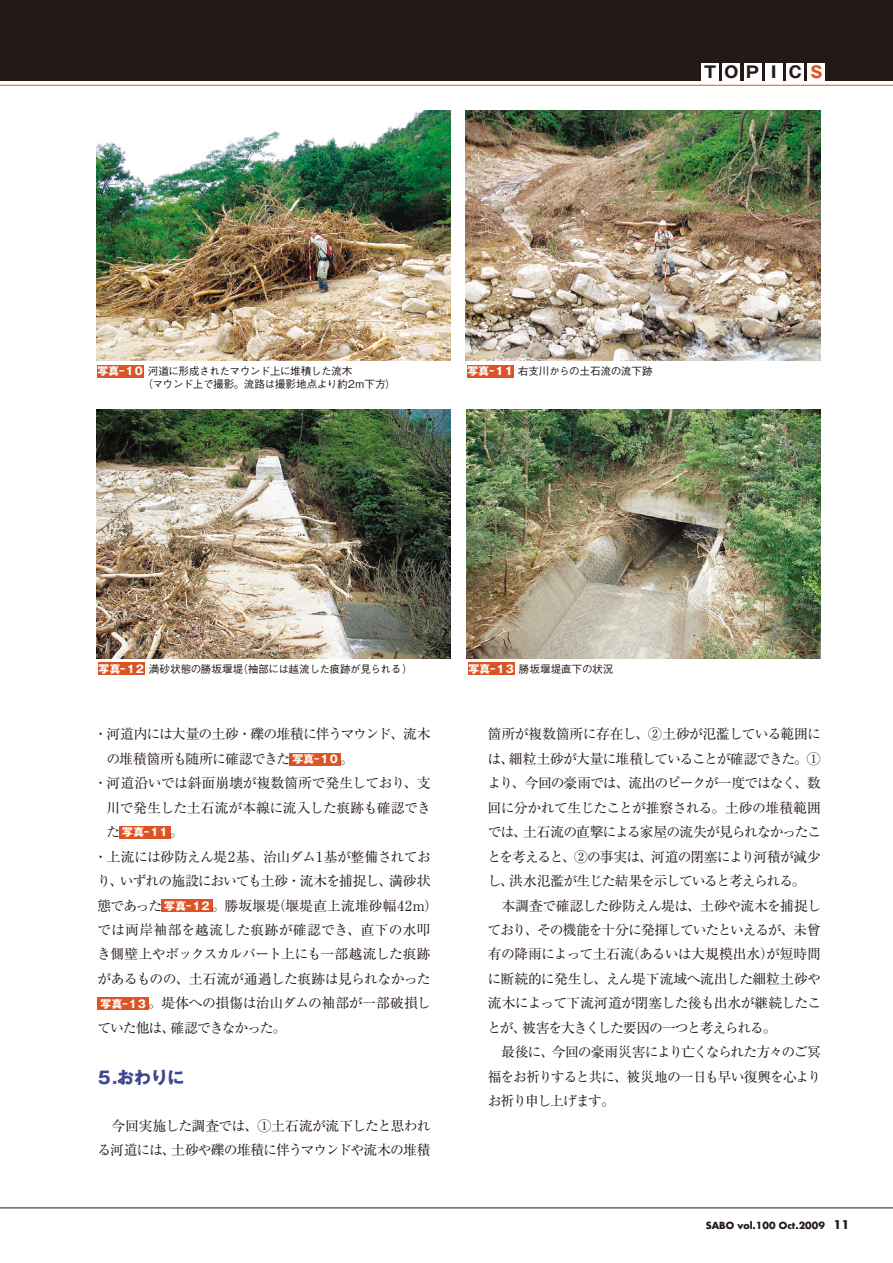
<style>
.page{position:relative;width:893px;height:1263px;background:#fff}
.page>*{position:absolute;margin:0;border:0;box-sizing:border-box;transform-origin:0 0}
.t1{font:700 16.95px "Gothic MB101 Pro";color:#3d478e}
.t2{font:700 15.9px "Gothic MB101 Pro";color:#231916}
.t3{font:13.8px/24.5px "Ryumin Pro";letter-spacing:-.055em;color:#231916}
.t4{font:13.8px/24.5px "Ryumin Pro";letter-spacing:-.03em;color:#231916}
.t5{font:13.8px "Ryumin Pro";letter-spacing:-.02em;color:#231916}
.t6{font:500 10.65px/12.8px "Gothic BBB Pro";letter-spacing:-.05em;color:#231916}
.t7{font:500 10.65px "Gothic BBB Pro";letter-spacing:-.025em;color:#231916}
.t8{font:500 10.65px "Gothic BBB Pro";color:#231916}
.t9{font:700 10.65px "Gothic MB101 Pro";color:#fff}
.t10{font:700 9.6px "Futura";color:#231916}
.s1{color:#dc5426}
.s2{font-family:"Gothic MB101 Pro";font-weight:700;color:#fff}
.s3{font-family:"Gothic MB101 Pro";font-weight:700;font-size:10.65px;color:#fff}
.s4{font-family:"Ryumin Pro";font-weight:400;font-size:13.8px;color:#231916}
.s5{font-size:11.7px}
</style>
<div class="page">
<div style="left:0;top:0;width:893px;height:81px;background:#231916"></div>
<hr style="left:0;top:85px;width:893px;height:1px;background:#dc5426">
<div style="left:702px;top:64px;width:17px;height:17px;background:#fff"></div>
<div style="left:723px;top:64px;width:17px;height:17px;background:#fff"></div>
<div style="left:744px;top:64px;width:17px;height:17px;background:#fff"></div>
<div style="left:765px;top:64px;width:17px;height:17px;background:#fff"></div>
<div style="left:787px;top:64px;width:17px;height:17px;background:#fff"></div>
<div style="left:808px;top:64px;width:17px;height:17px;background:#fff"></div>
<div style="left:290px;top:753px;width:51px;height:12px;background:#dc5426"></div>
<div style="left:119px;top:826px;width:51px;height:13px;background:#dc5426"></div>
<div style="left:161px;top:899px;width:52px;height:13px;background:#dc5426"></div>
<div style="left:98px;top:997px;width:51px;height:13px;background:#dc5426"></div>
<img style="left:97px;top:111px;width:354px;height:249px">
<img style="left:466px;top:111px;width:355px;height:249px">
<img style="left:97px;top:409px;width:354px;height:249px">
<div style="left:97px;top:365px;width:47px;height:12px;background:#dc5426"></div>
<div style="left:467px;top:365px;width:46px;height:12px;background:#dc5426"></div>
<div style="left:98px;top:662px;width:47px;height:13px;background:#dc5426"></div>
<img style="left:467px;top:409px;width:354px;height:249px">
<div style="left:468px;top:662px;width:46px;height:13px;background:#dc5426"></div>
<hr style="left:0;top:1208px;width:893px;height:1px;background:#231916">
<p class="t2" style="left:704px;top:59px;width:120px">TOP I C<span class="s1">S</span></p>
<p class="t6" style="left:142px;top:363px;width:255px;text-indent:-45px"><span class="s2">写真-10</span> 河道に形成されたマウンド上に堆積した流木<br>（マウンド上で撮影。流路は撮影地点より約2m下方）</p>
<p class="t7" style="left:467px;top:362px;width:187px"><span class="s2">写真-11</span> 右支川からの土石流の流下跡</p>
<p class="t6" style="left:98px;top:661px;width:316px"><span class="s2">写真-12</span> 満砂状態の勝坂堰堤（袖部には越流した痕跡が見られる）</p>
<p class="t8" style="left:468px;top:660px;width:146px"><span class="s2">写真-13</span> 勝坂堰堤直下の状況</p>
<p class="t3" style="left:94px;top:721px;width:338px">・河道内には大量の土砂・礫の堆積に伴うマウンド、流木</p>
<p class="t3" style="left:106px;top:745px;width:249px">の堆積箇所も随所に確認できた<span class="s3">写真-10</span> 。</p>
<p class="t5" style="left:94px;top:772px;width:338px">・河道沿いでは斜面崩壊が複数箇所で発生しており、支</p>
<p class="t4" style="left:107px;top:794px;width:326px">川で発生した土石流が本線に流入した痕跡も確認でき</p>
<p class="t9" style="left:106px;top:823px;width:79px"><span class="s4">た</span>写真-11<span class="s4">。</span></p>
<p class="t4" style="left:94px;top:843px;width:346px">・上流には砂防えん堤2基、治山ダム1基が整備されており、いずれの施設においても土砂・流木を捕捉し、満砂状態であった<span class="s3">写真-12</span> 。勝坂堰堤（堰堤直上流堆砂幅42m）では両岸袖部を越流した痕跡が確認でき、直下の水叩き側壁上やボックスカルバート上にも一部越流した痕跡があるものの、土石流が通過した痕跡は見られなかった<span class="s3">写真-13</span> 。堤体への損傷は治山ダムの袖部が一部破損していた他は、確認できなかった。</p>
<p class="t1" style="left:98px;top:1064px;width:88px">5.おわりに</p>
<p class="t3" style="left:97px;top:1112px;width:335px">　今回実施した調査では、①土石流が流下したと思われる河道には、土砂や礫の堆積に伴うマウンドや流木の堆積</p>
<p class="t3" style="left:487px;top:721px;width:336px">箇所が複数箇所に存在し、②土砂が氾濫している範囲には、細粒土砂が大量に堆積していることが確認できた。①より、今回の豪雨では、流出のピークが一度ではなく、数回に分かれて生じたことが推察される。土砂の堆積範囲では、土石流の直撃による家屋の流失が見られなかったことを考えると、②の事実は、河道の閉塞により河積が減少し、洪水氾濫が生じた結果を示していると考えられる。　本調査で確認した砂防えん堤は、土砂や流木を捕捉しており、その機能を十分に発揮していたといえるが、未曾有の降雨によって土石流（あるいは大規模出水）が短時間に断続的に発生し、えん堤下流域へ流出した細粒土砂や流木によって下流河道が閉塞した後も出水が継続したことが、被害を大きくした要因の一つと考えられる。<br>　最後に、今回の豪雨災害により亡くなられた方々のご冥福をお祈りすると共に、被災地の一日も早い復興を心よりお祈り申し上げます。</p>
<p class="t10" style="left:706px;top:1218px;width:145px">SABO vol.100 Oct.2009 <span class="s5">11</span></p>
</div>
